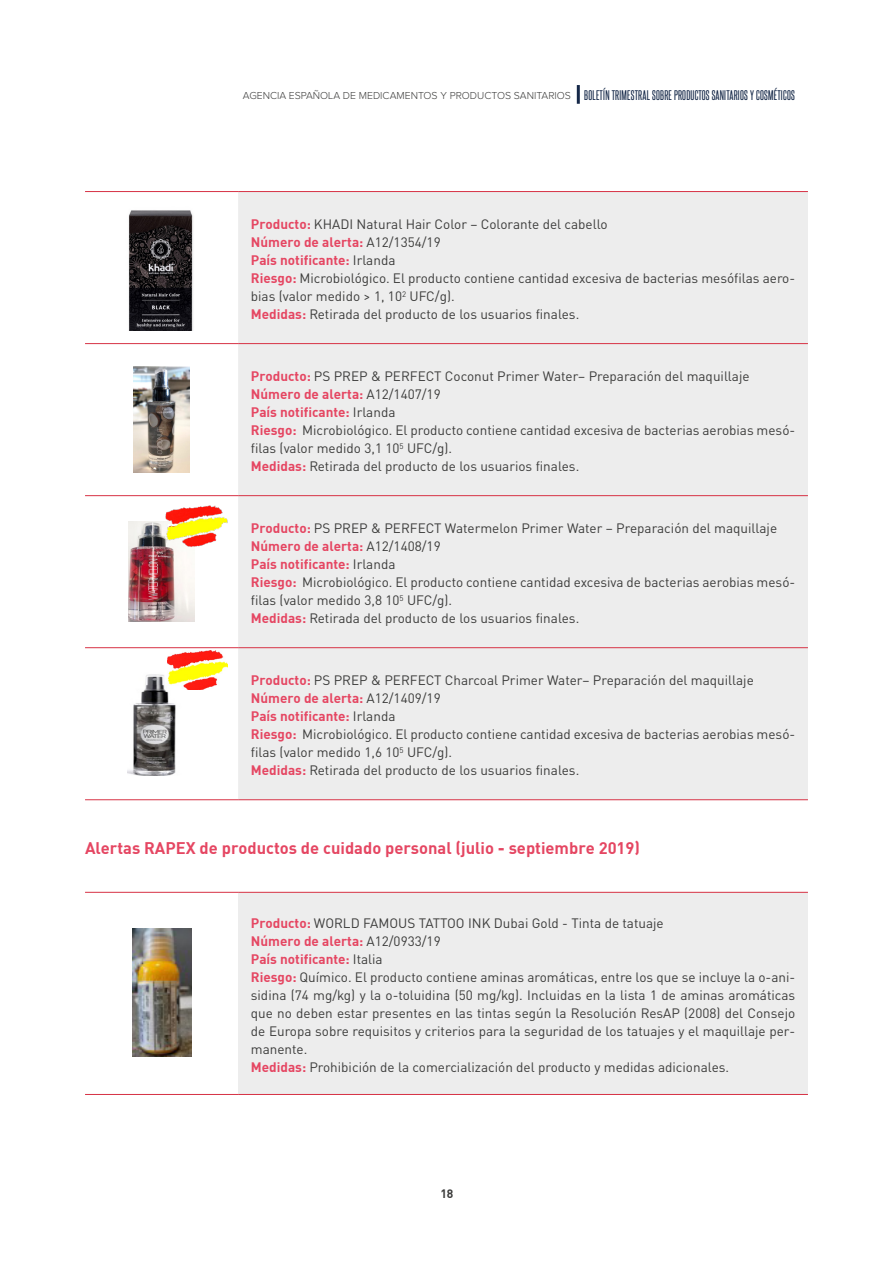
<style>
.page{position:relative;width:893px;height:1263px;background:#fff}
.page>*{position:absolute;margin:0;border:0;box-sizing:border-box;transform-origin:0 0}
.t1{font:700 16.5px "DIN";color:#e54662}
.t2{font:13.5px/18px "DIN Pro";color:#3c3c3b}
.t3{font:700 13.5px "DIN";color:#e54662}
.t4{font:12px "Steelfish Rg";letter-spacing:.02em;color:#152848}
.t5{font:700 12px "DIN";color:#3c3c3b}
.s1{font-family:"Proxima Nova";font-weight:300;font-size:10.5px;color:#3c3c3b}
.s2{font-family:"DIN";font-weight:700;color:#e54662}
.s3{font-family:"DIN Pro";font-weight:400;color:#3c3c3b}
</style>
<div class="page">
<hr style="left:577px;top:85px;width:3px;height:19px;background:#152848">
<div style="left:238px;top:192px;width:570px;height:607px;background:#ededed"></div>
<hr style="left:85px;top:191px;width:153px;height:1px;background:#d73245">
<hr style="left:238px;top:191px;width:570px;height:1px;background:#d73245">
<hr style="left:85px;top:343px;width:153px;height:1px;background:#d73245">
<hr style="left:238px;top:343px;width:570px;height:1px;background:#d73245">
<hr style="left:85px;top:495px;width:153px;height:1px;background:#d73245">
<hr style="left:238px;top:495px;width:570px;height:1px;background:#d73245">
<hr style="left:85px;top:647px;width:153px;height:1px;background:#d73245">
<hr style="left:238px;top:647px;width:570px;height:1px;background:#d73245">
<hr style="left:85px;top:799px;width:153px;height:1px;background:#d73245">
<hr style="left:238px;top:799px;width:570px;height:1px;background:#d73245">
<img style="left:128px;top:210px;width:65px;height:121px">
<img style="left:134px;top:366px;width:56px;height:106px">
<img style="left:129px;top:522px;width:65px;height:100px">
<img style="left:128px;top:674px;width:48px;height:101px">
<div style="left:238px;top:892px;width:570px;height:202px;background:#ededed"></div>
<hr style="left:85px;top:892px;width:153px;height:1px;background:#d73245">
<hr style="left:238px;top:892px;width:570px;height:1px;background:#d73245">
<hr style="left:85px;top:1094px;width:153px;height:1px;background:#d73245">
<hr style="left:238px;top:1094px;width:570px;height:1px;background:#d73245">
<img style="left:132px;top:928px;width:59px;height:128px">
<img style="left:168px;top:651px;width:60px;height:39px">
<img style="left:163px;top:505px;width:65px;height:44px">
<p class="t4" style="left:243px;top:86px;width:553px"><span class="s1">AGENCIA ESPAÑOLA DE MEDICAMENTOS Y PRODUCTOS SANITARIOS</span> BOLETÍN TRIMESTRAL SOBRE PRODUCTOS SANITARIOS Y COSMÉTICOS</p>
<p class="t2" style="left:251px;top:214px;width:358px"><span class="s2">Producto:</span> KHADI Natural Hair Color – Colorante del cabello</p>
<p class="t3" style="left:251px;top:234px;width:191px">Número de alerta: <span class="s3">A12/1354/19</span></p>
<p class="t3" style="left:251px;top:252px;width:146px">País notificante: <span class="s3">Irlanda</span></p>
<p class="t2" style="left:251px;top:268px;width:546px"><span class="s2">Riesgo:</span> Microbiológico. El producto contiene cantidad excesiva de bacterias mesófilas aero&shy;bias (valor medido &gt; 1, 10<sup>2</sup> UFC/g).</p>
<p class="t2" style="left:251px;top:304px;width:330px"><span class="s2">Medidas:</span> Retirada del producto de los usuarios finales.</p>
<p class="t2" style="left:251px;top:366px;width:500px"><span class="s2">Producto:</span> PS PREP &amp; PERFECT Coconut Primer Water– Preparación del maquillaje</p>
<p class="t3" style="left:251px;top:386px;width:191px">Número de alerta: <span class="s3">A12/1407/19</span></p>
<p class="t3" style="left:251px;top:404px;width:146px">País notificante: <span class="s3">Irlanda</span></p>
<p class="t2" style="left:251px;top:420px;width:546px"><span class="s2">Riesgo:</span> Microbiológico. El producto contiene cantidad excesiva de bacterias aerobias mesó&shy;filas (valor medido 3,1 10<sup>5</sup> UFC/g).</p>
<p class="t2" style="left:251px;top:456px;width:330px"><span class="s2">Medidas:</span> Retirada del producto de los usuarios finales.</p>
<p class="t2" style="left:251px;top:518px;width:528px"><span class="s2">Producto:</span> PS PREP &amp; PERFECT Watermelon Primer Water – Preparación del maquillaje</p>
<p class="t3" style="left:251px;top:538px;width:191px">Número de alerta: <span class="s3">A12/1408/19</span></p>
<p class="t3" style="left:251px;top:556px;width:146px">País notificante: <span class="s3">Irlanda</span></p>
<p class="t2" style="left:251px;top:572px;width:546px"><span class="s2">Riesgo:</span> Microbiológico. El producto contiene cantidad excesiva de bacterias aerobias mesó&shy;filas (valor medido 3,8 10<sup>5</sup> UFC/g).</p>
<p class="t2" style="left:251px;top:608px;width:330px"><span class="s2">Medidas:</span> Retirada del producto de los usuarios finales.</p>
<p class="t2" style="left:251px;top:670px;width:504px"><span class="s2">Producto:</span> PS PREP &amp; PERFECT Charcoal Primer Water– Preparación del maquillaje</p>
<p class="t3" style="left:251px;top:690px;width:191px">Número de alerta: <span class="s3">A12/1409/19</span></p>
<p class="t3" style="left:251px;top:708px;width:146px">País notificante: <span class="s3">Irlanda</span></p>
<p class="t2" style="left:251px;top:724px;width:546px"><span class="s2">Riesgo:</span> Microbiológico. El producto contiene cantidad excesiva de bacterias aerobias mesó&shy;filas (valor medido 1,6 10<sup>5</sup> UFC/g).</p>
<p class="t2" style="left:251px;top:760px;width:330px"><span class="s2">Medidas:</span> Retirada del producto de los usuarios finales.</p>
<p class="t1" style="left:85px;top:837px;width:557px">Alertas RAPEX de productos de cuidado personal (julio - septiembre 2019)</p>
<p class="t2" style="left:251px;top:913px;width:414px"><span class="s2">Producto:</span> WORLD FAMOUS TATTOO INK Dubai Gold - Tinta de tatuaje</p>
<p class="t3" style="left:251px;top:932px;width:191px">Número de alerta: <span class="s3">A12/0933/19</span></p>
<p class="t3" style="left:251px;top:950px;width:133px">País notificante: <span class="s3">Italia</span></p>
<p class="t2" style="left:251px;top:967px;width:546px;text-align:justify"><span class="s2">Riesgo:</span> Químico. El producto contiene aminas aromáticas, entre los que se incluye la o-ani&shy;sidina (74 mg/kg) y la o-toluidina (50 mg/kg). Incluidas en la lista 1 de aminas aromáticas que no deben estar presentes en las tintas según la Resolución ResAP (2008) del Consejo de Europa sobre requisitos y criterios para la seguridad de los tatuajes y el maquillaje per&shy;manente.</p>
<p class="t2" style="left:251px;top:1057px;width:480px"><span class="s2">Medidas:</span> Prohibición de la comercialización del producto y medidas adicionales.</p>
<p class="t5" style="left:440px;top:1186px;width:15px">18</p>
</div>
